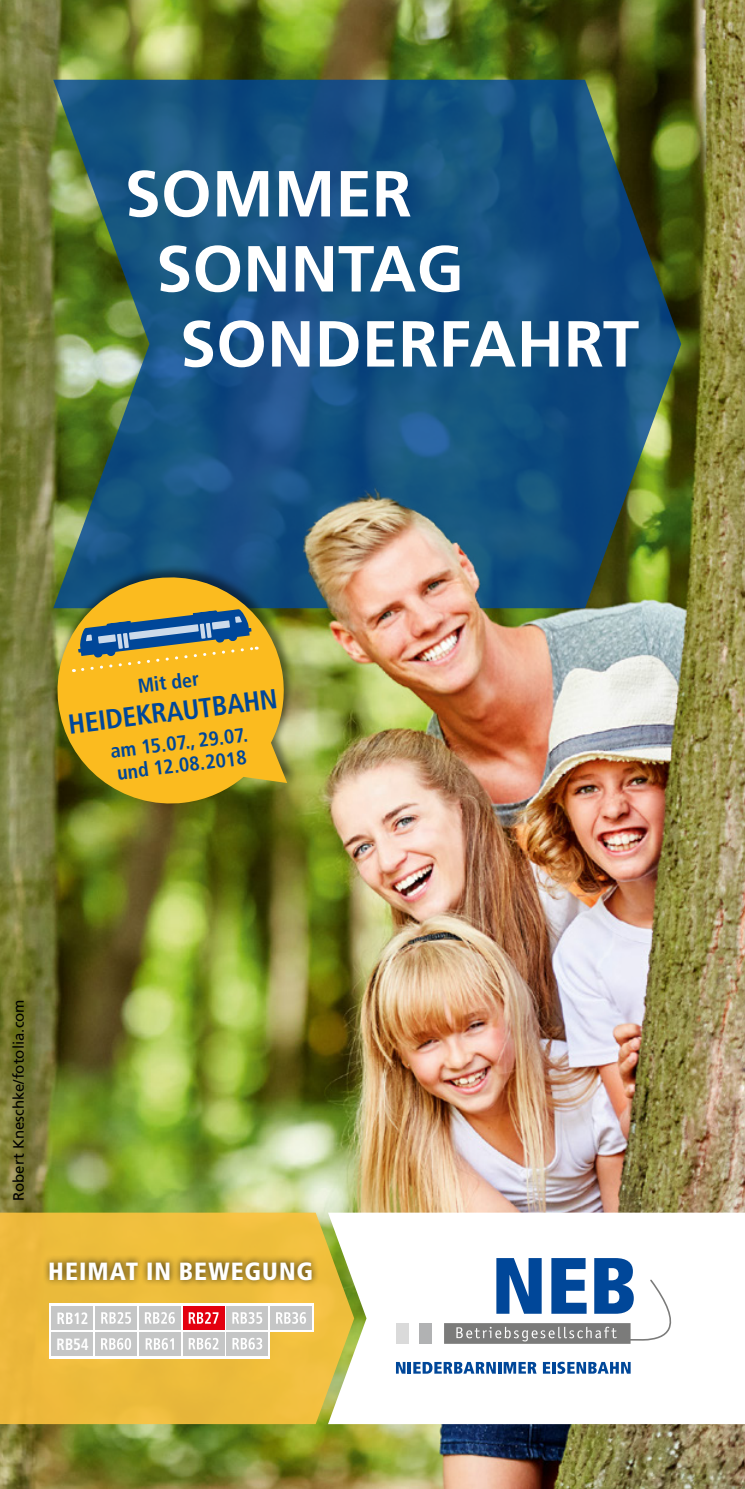
<style>
.page{position:relative;width:745px;height:1489px;background:#fff}
.page>*{position:absolute;margin:0;border:0;box-sizing:border-box;transform-origin:0 0}
.t1{font:700 65px "Frutiger LT";letter-spacing:.005em;color:#fff}
.t2{font:700 condensed 27.5px "Frutiger LT";color:#004799}
.t3{font:900 condensed 24.75px "Frutiger LT";letter-spacing:.045em;color:#fff}
.t4{font:700 condensed 20px/22.5px "Frutiger LT";color:#004799}
.t5{font:700 16.25px "Transit";color:#fff;scale:.9 1}
.t6{font:15px "Frutiger LT";color:#000}
</style>
<div class="page">
<img style="left:0;top:0;width:744px;height:1488px">
<svg style="left:354px;top:1212px;width:390px;height:211px"></svg>
<svg style="left:444px;top:1257px;width:226px;height:86px"></svg>
<svg style="left:395px;top:1361px;width:141px;height:12px"></svg>
<svg style="left:542px;top:1361px;width:88px;height:12px"></svg>
<div style="left:419px;top:1322px;width:12px;height:21px;background:#b1b2b3"></div>
<div style="left:396px;top:1322px;width:12px;height:21px;background:#dadada"></div>
<svg style="left:0;top:1212px;width:354px;height:211px;background:#eabe44"></svg>
<div style="left:42px;top:1254px;width:277px;height:32px;background:#000;opacity:.75"></div>
<svg style="left:49px;top:1303px;width:265px;height:28px"></svg>
<svg style="left:49px;top:1329px;width:221px;height:29px"></svg>
<div style="left:95px;top:1305px;width:42px;height:24px;background:#c5c6c6"></div>
<svg style="left:101px;top:1312px;width:30px;height:11px"></svg>
<div style="left:139px;top:1305px;width:41px;height:24px;background:#c5c6c6"></div>
<svg style="left:145px;top:1312px;width:30px;height:11px"></svg>
<div style="left:183px;top:1305px;width:41px;height:24px;background:#e3000f"></div>
<svg style="left:188px;top:1312px;width:30px;height:11px"></svg>
<div style="left:226px;top:1305px;width:42px;height:24px;background:#c5c6c6"></div>
<div style="left:270px;top:1305px;width:41px;height:24px;background:#c5c6c6"></div>
<svg style="left:276px;top:1312px;width:30px;height:11px"></svg>
<div style="left:183px;top:1331px;width:41px;height:24px;background:#c5c6c6"></div>
<div style="left:226px;top:1331px;width:42px;height:24px;background:#c5c6c6"></div>
<svg style="left:232px;top:1338px;width:30px;height:11px"></svg>
<div style="left:95px;top:1331px;width:42px;height:24px;background:#c5c6c6"></div>
<svg style="left:124px;top:1337px;width:7px;height:12px"></svg>
<svg style="left:101px;top:1337px;width:28px;height:12px"></svg>
<div style="left:139px;top:1331px;width:41px;height:24px;background:#c5c6c6"></div>
<svg style="left:145px;top:1338px;width:29px;height:11px"></svg>
<div style="left:52px;top:1305px;width:41px;height:24px;background:#c5c6c6"></div>
<svg style="left:57px;top:1312px;width:30px;height:11px"></svg>
<svg style="left:232px;top:1312px;width:30px;height:11px"></svg>
<svg style="left:188px;top:1338px;width:30px;height:11px"></svg>
<div style="left:52px;top:1331px;width:41px;height:24px;background:#c5c6c6"></div>
<svg style="left:53px;top:80px;width:627px;height:528px;background:#225772"></svg>
<div style="left:53px;top:565px;width:244px;height:239px;background:#000;opacity:.5"></div>
<svg style="left:51px;top:570px;width:236px;height:239px;background:#bc9a29"></svg>
<svg style="left:73px;top:609px;width:184px;height:63px;background:#a3985b"></svg>
<img style="left:286px;top:440px;width:248px;height:171px">
<h1 class="t1" style="left:124px;top:156px;width:288px">SOMMER</h1>
<h1 class="t1" style="left:156px;top:231px;width:309px">SONNTAG</h1>
<h1 class="t1" style="left:180px;top:306px;width:460px">SONDERFAHRT</h1>
<p class="t4" style="left:136px;top:675px;width:63px;rotate:-7deg">Mit der</p>
<h2 class="t2" style="left:66px;top:708px;width:212px;rotate:-7deg">HEIDEKRAUTBAHN</h2>
<p class="t4" style="left:109px;top:740px;width:139px;rotate:-7deg">am 15.07., 29.07. und 12.08.2018</p>
<p class="t6" style="left:10px;top:1200px;width:203px;rotate:-90deg">Robert Kneschke/fotolia.com</p>
<p class="t3" style="left:48px;top:1256px;width:266px">HEIMAT IN BEWEGUNG</p>
<p class="t5" style="left:56px;top:1334px;width:38px">RB54</p>
</div>
